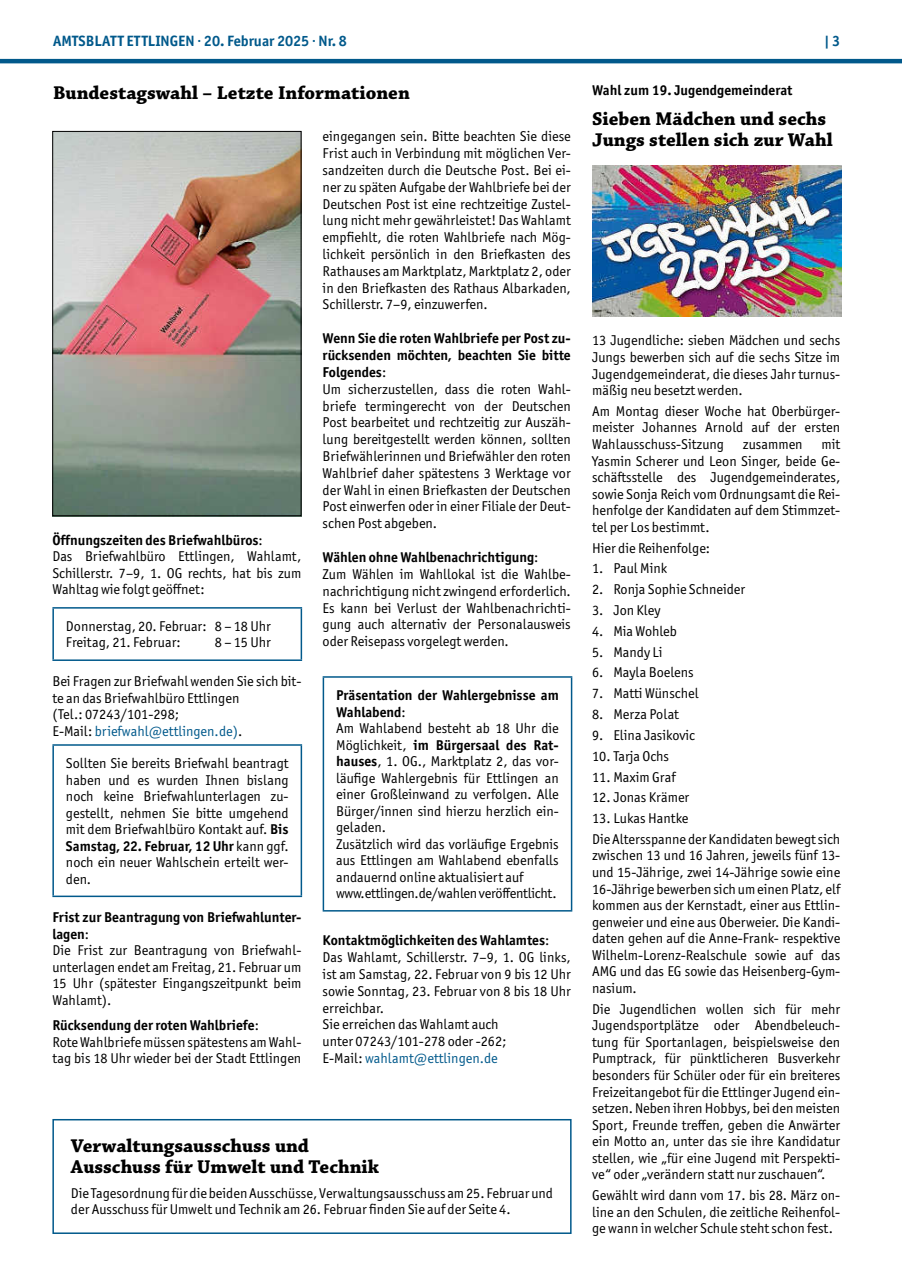
<style>
.page{position:relative;width:902px;height:1280px;background:#fff}
.page>*{position:absolute;margin:0;border:0;box-sizing:border-box;transform-origin:0 0}
.t1{font:700 19.5px/21px "Chaparral Pro";color:#000}
.t2{font:700 15px "Officina Sans ITC Pro";color:#01598b}
.t3{font:14.25px/16.5px "Officina Sans ITC Pro";color:#000}
.t4{font:700 14.25px "Officina Sans ITC Pro";color:#000}
.s1{font-weight:700}
.s2{color:#01598b}
</style>
<div class="page">
<hr style="left:0;top:59px;width:901px;height:4px;background:#01598b">
<img style="left:592px;top:165px;width:249px;height:152px">
<div style="left:52px;top:1119px;width:519px;height:115px;border:2px solid #01598b"></div>
<img style="left:54px;top:133px;width:245px;height:381px">
<div style="left:52px;top:131px;width:249px;height:385px;border:1px solid #000"></div>
<hr style="left:52px;top:607px;width:250px;height:2px;background:#01598b">
<hr style="left:52px;top:609px;width:2px;height:50px;background:#01598b">
<hr style="left:300px;top:609px;width:2px;height:50px;background:#01598b">
<hr style="left:52px;top:659px;width:250px;height:2px;background:#01598b">
<hr style="left:52px;top:744px;width:250px;height:2px;background:#01598b">
<hr style="left:52px;top:746px;width:2px;height:149px;background:#01598b">
<hr style="left:300px;top:746px;width:2px;height:149px;background:#01598b">
<hr style="left:52px;top:895px;width:250px;height:2px;background:#01598b">
<hr style="left:322px;top:676px;width:250px;height:2px;background:#01598b">
<hr style="left:322px;top:678px;width:2px;height:232px;background:#01598b">
<hr style="left:570px;top:678px;width:2px;height:232px;background:#01598b">
<hr style="left:322px;top:910px;width:250px;height:1px;background:#01598b">
<p class="t2" style="left:53px;top:31px;width:295px">AMTSBLATT ETTLINGEN · 20. Februar 2025 · Nr. 8</p>
<p class="t2" style="left:824px;top:31px;width:18px">| 3</p>
<p class="t4" style="left:592px;top:82px;width:202px">Wahl zum 19. Jugendgemeinderat</p>
<h1 class="t1" style="left:592px;top:109px;width:242px">Sieben Mädchen und sechs<br>Jungs stellen sich zur Wahl</h1>
<h1 class="t1" style="left:53px;top:84px;width:358px">Bundestagswahl – Letzte Informationen</h1>
<p class="t3" style="left:322px;top:128px;width:250px;text-align:justify">eingegangen sein. Bitte beachten Sie diese Frist auch in Verbindung mit möglichen Ver&shy;sandzeiten durch die Deutsche Post. Bei ei&shy;ner zu späten Aufgabe der Wahlbriefe bei der Deutschen Post ist eine rechtzeitige Zustel&shy;lung nicht mehr gewährleistet! Das Wahlamt empfiehlt, die roten Wahlbriefe nach Mög&shy;lichkeit persönlich in den Briefkasten des Rathauses am Marktplatz, Marktplatz 2, oder in den Briefkasten des Rathaus Albarkaden, Schillerstr. 7–9, einzuwerfen.</p>
<p class="t3" style="left:322px;top:330px;width:250px"><span class="s1">Wenn Sie die roten Wahlbriefe per Post zu&shy;rücksenden möchten, beachten Sie bitte Folgendes</span>:<br>Um sicherzustellen, dass die roten Wahl&shy;briefe termingerecht von der Deutschen Post bearbeitet und rechtzeitig zur Auszäh&shy;lung bereitgestellt werden können, sollten Briefwählerinnen und Briefwähler den roten Wahlbrief daher spätestens 3 Werktage vor der Wahl in einen Briefkasten der Deutschen Post einwerfen oder in einer Filiale der Deut&shy;schen Post abgeben.</p>
<p class="t3" style="left:322px;top:549px;width:250px"><span class="s1">Wählen ohne Wahlbenachrichtigung</span>:<br>Zum Wählen im Wahllokal ist die Wahlbe&shy;nachrichtigung nicht zwingend erforderlich.<br>Es kann bei Verlust der Wahlbenachrichti&shy;gung auch alternativ der Personalausweis oder Reisepass vorgelegt werden.</p>
<p class="t3" style="left:592px;top:332px;width:250px;text-align:justify">13 Jugendliche: sieben Mädchen und sechs Jungs bewerben sich auf die sechs Sitze im Jugendgemeinderat, die dieses Jahr turnus&shy;mäßig neu besetzt werden.</p>
<p class="t3" style="left:592px;top:403px;width:250px;text-align:justify">Am Montag dieser Woche hat Oberbürger&shy;meister Johannes Arnold auf der ersten Wahlausschuss-Sitzung</p>
<p class="t3" style="left:592px;top:436px;width:250px;text-align:justify;text-indent:229px">mit Yasmin Scherer und Leon Singer, beide Ge&shy;schäftsstelle des Jugendgemeinderates, sowie Sonja Reich vom Ordnungsamt die Rei&shy;henfolge der Kandidaten auf dem Stimmzet&shy;tel per Los bestimmt.</p>
<p class="t3" style="left:592px;top:539px;width:120px">Hier die Reihenfolge:</p>
<p class="t3" style="left:592px;top:560px;width:77px">1. Paul Mink</p>
<p class="t3" style="left:592px;top:581px;width:155px">2. Ronja Sophie Schneider</p>
<p class="t3" style="left:592px;top:602px;width:70px">3. Jon Kley</p>
<p class="t3" style="left:592px;top:623px;width:86px">4. Mia Wohleb</p>
<p class="t3" style="left:592px;top:643px;width:72px">5. Mandy Li</p>
<p class="t3" style="left:592px;top:664px;width:103px">6. Mayla Boelens</p>
<p class="t3" style="left:592px;top:685px;width:108px">7. Matti Wünschel</p>
<p class="t3" style="left:592px;top:706px;width:88px">8. Merza Polat</p>
<p class="t3" style="left:592px;top:727px;width:104px">9. Elina Jasikovic</p>
<p class="t3" style="left:592px;top:748px;width:79px">10. Tarja Ochs</p>
<p class="t3" style="left:592px;top:768px;width:85px">11. Maxim Graf</p>
<p class="t3" style="left:592px;top:789px;width:99px">12. Jonas Krämer</p>
<p class="t3" style="left:592px;top:808px;width:250px;line-height:20.9px">13. Lukas Hantke<br>Die Altersspanne der Kandidaten bewegt sich</p>
<p class="t3" style="left:592px;top:847px;width:250px;text-align:justify">zwischen 13 und 16 Jahren, jeweils fünf 13- und 15-Jährige, zwei 14-Jährige sowie eine 16-Jährige bewerben sich um einen Platz, elf kommen aus der Kernstadt, einer aus Ettlin&shy;genweier und eine aus Oberweier. Die Kandi&shy;daten gehen auf die Anne-Frank- respektive Wilhelm-Lorenz-Realschule sowie auf das AMG und das EG sowie das Heisenberg-Gym&shy;nasium.</p>
<p class="t3" style="left:592px;top:1001px;width:250px;text-align:justify">Die Jugendlichen wollen sich für mehr Jugendsportplätze oder Abendbeleuch&shy;tung für Sportanlagen, beispielsweise den Pumptrack, für pünktlicheren Busverkehr besonders für Schüler oder für ein breiteres Freizeitangebot für die Ettlinger Jugend ein&shy;setzen. Neben ihren Hobbys, bei den meisten Sport, Freunde treffen, geben die Anwärter ein Motto an, unter das sie ihre Kandidatur stellen, wie „für eine Jugend mit Perspekti&shy;ve“ oder „verändern statt nur zuschauen“.</p>
<p class="t3" style="left:592px;top:1187px;width:250px;text-align:justify">Gewählt wird dann vom 17. bis 28. März on&shy;line an den Schulen, die zeitliche Reihenfol&shy;ge wann in welcher Schule steht schon fest.</p>
<p class="t3" style="left:743px;top:436px;width:61px">zusammen</p>
<p class="t3" style="left:52px;top:531px;width:250px"><span class="s1">Öffnungszeiten des Briefwahlbüros</span>:<br>Das Briefwahlbüro Ettlingen, Wahlamt, Schillerstr. 7–9, 1. OG rechts, hat bis zum Wahltag wie folgt geöffnet:</p>
<p class="t3" style="left:66px;top:618px;width:206px">Donnerstag, 20. Februar: 8 – 18 Uhr<br>Freitag, 21. Februar:</p>
<p class="t3" style="left:215px;top:634px;width:57px">8 – 15 Uhr</p>
<p class="t3" style="left:52px;top:673px;width:250px">Bei Fragen zur Briefwahl wenden Sie sich bit&shy;te an das Briefwahlbüro Ettlingen<br>(Tel.: 07243/101-298;<br>E-Mail: <span class="s2">briefwahl@ettlingen.de)</span>.</p>
<p class="t3" style="left:66px;top:755px;width:224px;text-align:justify">Sollten Sie bereits Briefwahl beantragt haben und es wurden Ihnen bislang noch keine Briefwahlunterlagen zu&shy;gestellt, nehmen Sie bitte umgehend mit dem Briefwahlbüro Kontakt auf. <span class="s1">Bis Samstag, 22. Februar, 12 Uhr</span> kann ggf. noch ein neuer Wahlschein erteilt wer&shy;den.</p>
<p class="t3" style="left:52px;top:909px;width:250px"><span class="s1">Frist zur Beantragung von Briefwahlunter&shy;lagen</span>:<br>Die Frist zur Beantragung von Briefwahl&shy;unterlagen endet am Freitag, 21. Februar um<br>15 Uhr (spätester Eingangszeitpunkt beim<br>Wahlamt).</p>
<p class="t3" style="left:52px;top:1017px;width:250px"><span class="s1">Rücksendung der roten Wahlbriefe</span>:<br>Rote Wahlbriefe müssen spätestens am Wahl&shy;tag bis 18 Uhr wieder bei der Stadt Ettlingen</p>
<p class="t3" style="left:336px;top:687px;width:224px"><span class="s1">Präsentation der Wahlergebnisse am Wahlabend</span>:<br>Am Wahlabend besteht ab 18 Uhr die Möglichkeit, <span class="s1">im Bürgersaal des Rat&shy;hauses</span>, 1. OG., Marktplatz 2, das vor&shy;läufige Wahlergebnis für Ettlingen an einer Großleinwand zu verfolgen. Alle Bürger/innen sind hierzu herzlich ein&shy;geladen.<br>Zusätzlich wird das vorläufige Ergebnis aus Ettlingen am Wahlabend ebenfalls andauernd online aktualisiert auf www.ettlingen.de/wahlen veröffentlicht.</p>
<p class="t3" style="left:322px;top:932px;width:250px"><span class="s1">Kontaktmöglichkeiten des Wahlamtes</span>:<br>Das Wahlamt, Schillerstr. 7–9, 1. OG links, ist am Samstag, 22. Februar von 9 bis 12 Uhr sowie Sonntag, 23. Februar von 8 bis 18 Uhr erreichbar.<br>Sie erreichen das Wahlamt auch<br>unter 07243/101-278 oder -262;<br>E-Mail: <span class="s2">wahlamt@ettlingen.de</span></p>
<h1 class="t1" style="left:71px;top:1136px;width:309px">Verwaltungsausschuss und<br>Ausschuss für Umwelt und Technik</h1>
<p class="t3" style="left:71px;top:1185px;width:483px">Die Tagesordnung für die beiden Ausschüsse, Verwaltungsausschuss am 25. Februar und der Ausschuss für Umwelt und Technik am 26. Februar finden Sie auf der Seite 4.</p>
</div>
